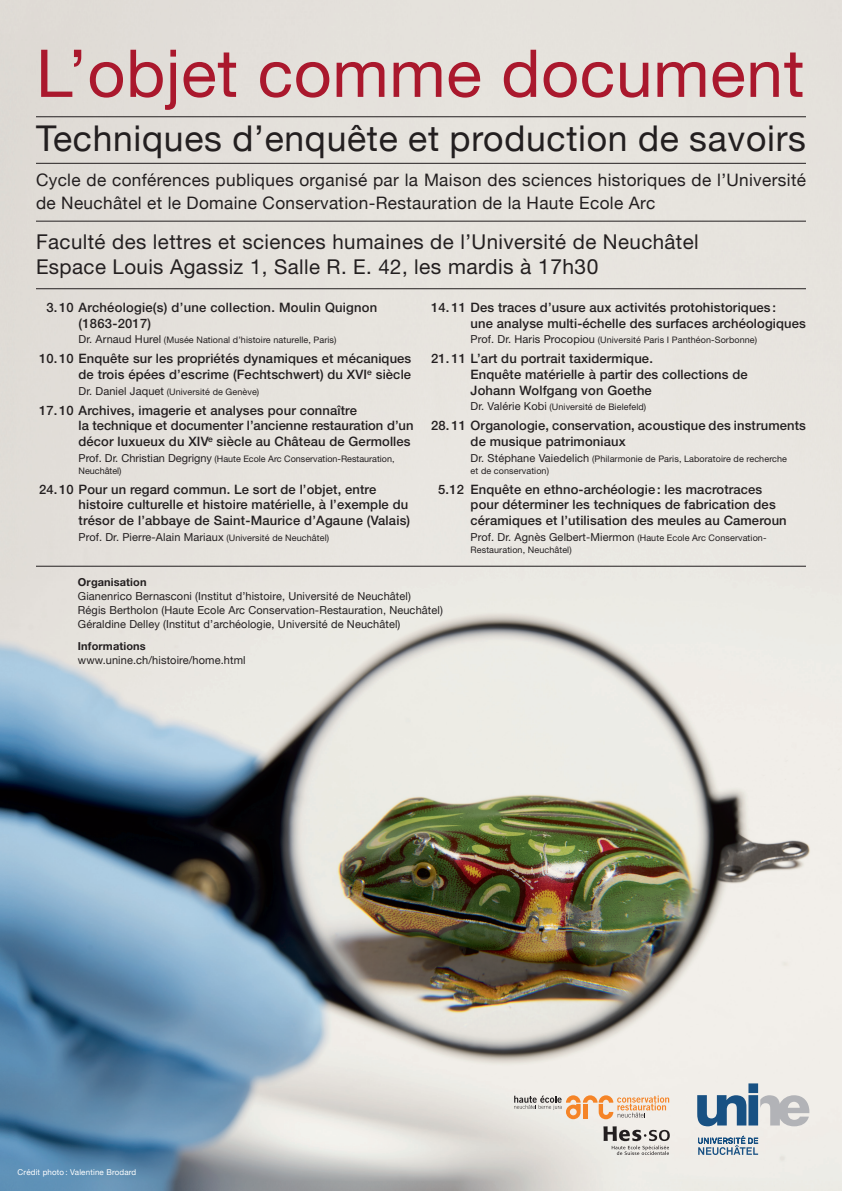
<style>
.page{position:relative;width:842px;height:1191px;background:#fff}
.page>*{position:absolute;margin:0;border:0;box-sizing:border-box;transform-origin:0 0}
.t1{font:66px "Helvetica Neue";letter-spacing:.01em;color:#aa182d}
.t2{font:35.5px "Helvetica Neue";letter-spacing:.02em;color:#231f20}
.t3{font:20.5px/25.2px "Helvetica Neue";letter-spacing:.02em;color:#231f20}
.t4{font:17.2px/23.4px "Helvetica Neue";letter-spacing:.02em;color:#231f20}
.t5{font:500 13px/15.6px "Helvetica Neue";letter-spacing:.01em;color:#231f20}
.t6{font:11px/14px "Helvetica Neue";letter-spacing:.01em;color:#231f20}
.t7{font:11px "Helvetica Neue";letter-spacing:.01em;color:#231f20}
.t8{font:700 11px "Helvetica Neue";letter-spacing:.01em;color:#231f20}
.t9{font:9px/12px "Helvetica Neue";letter-spacing:.01em;color:#231f20}
.t10{font:8px "Helvetica Neue";letter-spacing:.02em;color:#fff}
.s1{font-size:21px}
.s2{font-size:11px}
.s3{font-size:9px}
</style>
<div class="page">
<img style="left:0;top:1px;width:841px;height:1190px">
<svg style="left:604px;top:1126px;width:66px;height:29px;background:#bab7b3"></svg>
<svg style="left:514px;top:1095px;width:155px;height:24px;background:#e5cab3"></svg>
<svg style="left:697px;top:1083px;width:112px;height:43px;background:#a5b4c1"></svg>
<svg style="left:698px;top:1135px;width:60px;height:20px"></svg>
<hr style="left:36px;top:116px;width:770px;height:1px;background:#231f20">
<hr style="left:36px;top:163px;width:770px;height:1px;background:#231f20">
<hr style="left:36px;top:221px;width:770px;height:1px;background:#231f20">
<hr style="left:36px;top:288px;width:770px;height:1px;background:#231f20">
<hr style="left:36px;top:566px;width:770px;height:1px;background:#231f20">
<h1 class="t1" style="left:36px;top:34px;width:770px">L’objet comme document</h1>
<h2 class="t2" style="left:36px;top:117px;width:771px">Techniques d’enquête et production de savoirs</h2>
<h3 class="t4" style="left:36px;top:167px;width:771px">Cycle de conférences publiques organisé par la Maison des sciences historiques de l’Université de Neuchâtel et le Domaine Conservation-Restauration de la Haute Ecole Arc</h3>
<h3 class="t3" style="left:36px;top:229px;width:664px">Faculté des lettres et sciences humaines de l’Université de Neuchâtel<br>Espace Louis Agassiz 1, Salle R. E. 42, l<span class="s1">es mardis à 17h30</span></h3>
<p class="t5" style="left:79px;top:299px;width:300px;text-indent:-32px">3. 10 Archéologie(s) d’une collection. Moulin Quignon (1863-2017)</p>
<p class="t9" style="left:79px;top:334px;width:260px"><span class="s2">Dr. Arnaud Hurel</span> (Musée National d’histoire naturelle, Paris)</p>
<p class="t5" style="left:39px;top:351px;width:374px;text-align:right">10. 10 Enquête sur les propriétés dynamiques et mécaniques de trois épées d’escrime (Fechtschwert) du XVI<sup>e</sup> siècle</p>
<p class="t9" style="left:79px;top:385px;width:182px"><span class="s2">Dr. Daniel Jaquet</span> (Université de Genève)</p>
<p class="t5" style="left:79px;top:402px;width:336px;text-indent:-39px">17. 10 Archives, imagerie et analyses pour connaître<br>la technique et documenter l’ancienne restauration d’un décor luxueux du XIV<sup>e</sup> siècle au Château de Germolles</p>
<p class="t9" style="left:79px;top:452px;width:318px"><span class="s2">Prof. Dr. Christian Degrigny</span> (Haute Ecole Arc Conservation-Restauration,<br>Neuchâtel)</p>
<p class="t5" style="left:79px;top:481px;width:333px;text-indent:-39px">24. 10 Pour un regard commun. Le sort de l’objet, entre histoire culturelle et histoire matérielle, à l’exemple du trésor de l’abbaye de Saint-Maurice d’Agaune (Valais)</p>
<p class="t7" style="left:79px;top:530px;width:252px">Prof. Dr. Pierre-Alain Mariaux <span class="s3">(Université de Neuchâtel)</span></p>
<p class="t5" style="left:471px;top:299px;width:337px;text-indent:-39px">14. 11 Des traces d’usure aux activités protohistoriques :<br>une analyse multi-échelle des surfaces archéologiques</p>
<p class="t9" style="left:471px;top:334px;width:288px"><span class="s2">Prof. Dr. Haris Procopiou</span> (Université Paris I Panthéon-Sorbonne)</p>
<p class="t5" style="left:471px;top:351px;width:279px;text-indent:-39px">21. 11 L’art du portrait taxidermique.<br>Enquête matérielle à partir des collections de<br>Johann Wolfgang von Goethe</p>
<p class="t9" style="left:471px;top:401px;width:177px"><span class="s2">Dr. Valérie Kobi</span> (Université de Bielefeld)</p>
<p class="t5" style="left:471px;top:418px;width:337px;text-indent:-39px">28. 11 Organologie, conservation, acoustique des instruments de musique patrimoniaux</p>
<p class="t9" style="left:471px;top:452px;width:318px"><span class="s2">Dr. Stéphane Vaiedelich</span> (Philarmonie de Paris, Laboratoire de recherche et de conservation)</p>
<p class="t5" style="left:471px;top:481px;width:318px;text-indent:-32px">5.12 Enquête en ethno-archéologie : les macrotraces pour déterminer les techniques de fabrication des céramiques et l’utilisation des meules au Cameroun</p>
<p class="t7" style="left:471px;top:530px;width:297px">Prof. Dr. Agnès Gelbert-Miermon <span class="s3">(Haute Ecole Arc Conservation-</span></p>
<p class="t9" style="left:471px;top:543px;width:103px">Restauration, Neuchâtel)</p>
<p class="t8" style="left:78px;top:575px;width:70px">Organisation</p>
<p class="t6" style="left:78px;top:589px;width:366px">Gianenrico Bernasconi (Institut d’histoire, Université de Neuchâtel)<br>Régis Bertholon (Haute Ecole Arc Conservation-Restauration, Neuchâtel)<br>Géraldine Delley (Institut d’archéologie, Université de Neuchâtel)</p>
<p class="t8" style="left:78px;top:639px;width:69px">Informations</p>
<p class="t6" style="left:78px;top:653px;width:169px">www.unine.ch/histoire/home.html</p>
<p class="t10" style="left:18px;top:1167px;width:120px">Crédit photo : Valentine Brodard</p>
</div>
